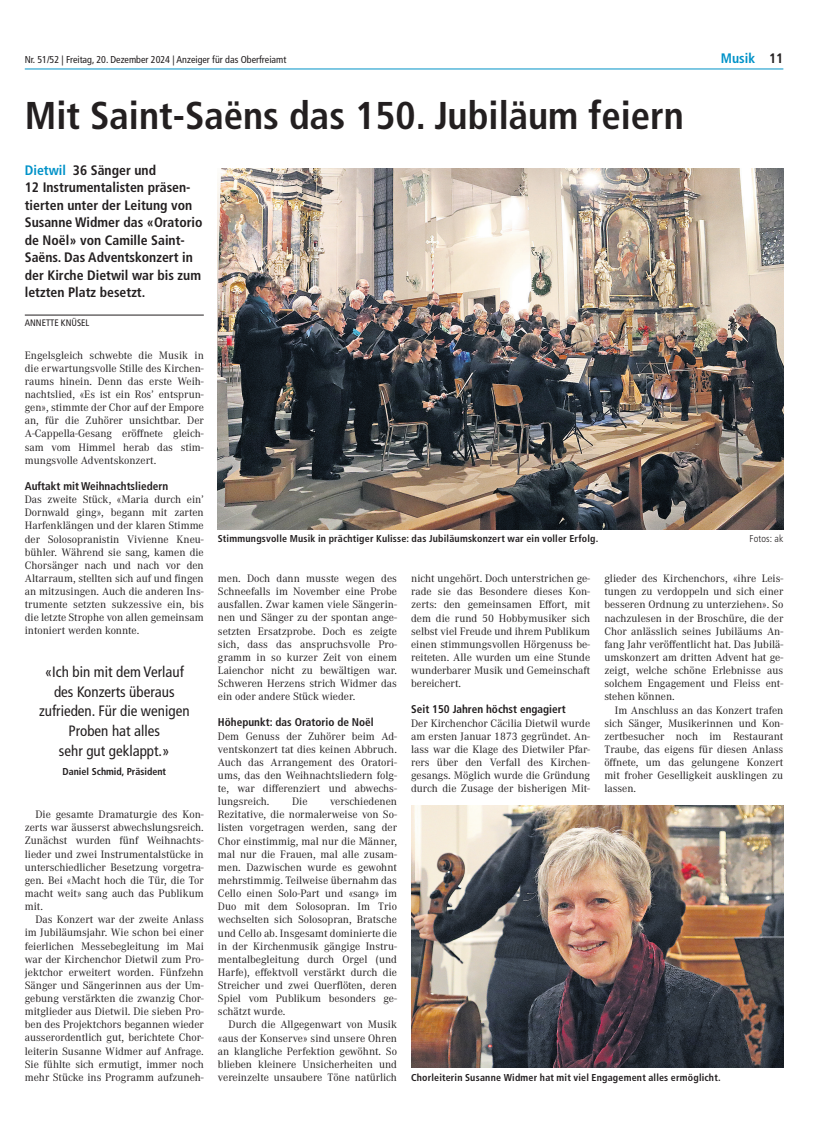
<style>
.page{position:relative;width:833px;height:1134px;background:#fff}
.page>*{position:absolute;margin:0;border:0;box-sizing:border-box;transform-origin:0 0}
.t1{font:700 condensed 38.75px "Frutiger LT Pro";color:#231f20}
.t2{font:condensed 15px/19.6px "Frutiger LT Pro";color:#231f20;text-align:center}
.t3{font:700 condensed 13.75px/17.5px "Frutiger LT Pro";color:#231f20}
.t4{font:700 condensed 13.75px "Frutiger LT Pro";color:#0092c8}
.t5{font:11.25px/13.1px "Corporate A Pro";color:#231f20;text-align:justify}
.t6{font:700 condensed 11.25px "Frutiger LT Pro";color:#231f20}
.t7{font:700 condensed 10px "Frutiger LT Pro";letter-spacing:.015em;color:#231f20}
.t8{font:condensed 10px "Frutiger LT Pro";color:#231f20}
.t9{font:300 condensed 10px "Frutiger LT Pro";letter-spacing:.01em;color:#231f20}
.t10{font:condensed 9.38px "Frutiger LT Pro";color:#231f20}
.s1{color:#231f20}
.s2{color:#0092c8}
</style>
<div class="page">
<hr style="left:25px;top:69px;width:758px;height:1px;background:#0092c8">
<hr style="left:25px;top:315px;width:179px;height:1px;background:#231f20">
<img style="left:218px;top:168px;width:565px;height:361px">
<img style="left:411px;top:805px;width:372px;height:262px">
<p class="t8" style="left:25px;top:54px;width:263px">Nr. 51/52 | Freitag, 20. Dezember 2024 | Anzeiger für das Oberfreiamt</p>
<p class="t4" style="left:721px;top:51px;width:64px">Musik <span class="s1">11</span></p>
<h1 class="t1" style="left:25px;top:93px;width:660px">Mit Saint-Saëns das 150. Jubiläum feiern</h1>
<p class="t3" style="left:25px;top:161px;width:179px"><span class="s2">Dietwil</span> 36 Sänger und<br>12 Instrumentalisten präsen&shy;tierten unter der Leitung von<br>Susanne Widmer das «Oratorio de Noël» von Camille Saint-<br>Saëns. Das Adventskonzert in der Kirche Dietwil war bis zum letzten Platz besetzt.</p>
<p class="t10" style="left:25px;top:317px;width:66px">ANNETTE KNÜSEL</p>
<p class="t5" style="left:25px;top:348px;width:180px">Engelsgleich schwebte die Musik in die erwartungsvolle Stille des Kirchen&shy;raums hinein. Denn das erste Weih&shy;nachtslied, «Es ist ein Ros’ entsprun&shy;gen», stimmte der Chor auf der Empore an, für die Zuhörer unsichtbar. Der A-Cappella-Gesang eröffnete gleich&shy;sam vom Himmel herab das stim&shy;mungsvolle Adventskonzert.</p>
<p class="t6" style="left:25px;top:479px;width:145px">Auftakt mit Weihnachtsliedern</p>
<p class="t5" style="left:25px;top:492px;width:180px">Das zweite Stück, «Maria durch ein’ Dornwald ging», begann mit zarten Harfenklängen und der klaren Stimme der Solosopranistin Vivienne Kneu&shy;bühler. Während sie sang, kamen die Chorsänger nach und nach vor den Altarraum, stellten sich auf und fingen an mitzusingen. Auch die anderen Ins&shy;trumente setzten sukzessive ein, bis die letzte Strophe von allen gemeinsam intoniert werden konnte.</p>
<p class="t7" style="left:218px;top:533px;width:382px">Stimmungsvolle Musik in prächtiger Kulisse: das Jubiläumskonzert war ein voller Erfolg.</p>
<p class="t9" style="left:749px;top:533px;width:35px">Fotos: ak</p>
<p class="t5" style="left:218px;top:571px;width:180px">men. Doch dann musste wegen des Schneefalls im November eine Probe ausfallen. Zwar kamen viele Sängerin&shy;nen und Sänger zu der spontan ange&shy;setzten Ersatzprobe. Doch es zeigte sich, dass das anspruchsvolle Pro&shy;gramm in so kurzer Zeit von einem Laienchor nicht zu bewältigen war.<br>Schweren Herzens strich Widmer das ein oder andere Stück wieder.</p>
<p class="t6" style="left:218px;top:716px;width:157px">Höhepunkt: das Oratorio de Noël</p>
<p class="t5" style="left:218px;top:729px;width:180px">Dem Genuss der Zuhörer beim Ad&shy;ventskonzert tat dies keinen Abbruch.<br>Auch das Arrangement des Oratori&shy;ums, das den Weihnachtsliedern folg&shy;te, war differenziert und abwechs&shy;lungsreich.</p>
<p class="t5" style="left:411px;top:571px;width:180px">nicht ungehört. Doch unterstrichen ge&shy;rade sie das Besondere dieses Kon&shy;zerts: den gemeinsamen Effort, mit dem die rund 50 Hobbymusiker sich selbst viel Freude und ihrem Publikum einen stimmungsvollen Hörgenuss be&shy;reiteten. Alle wurden um eine Stunde wunderbarer Musik und Gemeinschaft bereichert.</p>
<p class="t6" style="left:411px;top:703px;width:156px">Seit 150 Jahren höchst engagiert</p>
<p class="t5" style="left:411px;top:716px;width:180px">Der Kirchenchor Cäcilia Dietwil wurde am ersten Januar 1873 gegründet. An&shy;lass war die Klage des Dietwiler Pfar&shy;rers über den Verfall des Kirchen&shy;gesangs. Möglich wurde die Gründung durch die Zusage der bisherigen Mit-</p>
<p class="t5" style="left:604px;top:571px;width:180px">glieder des Kirchenchors, «ihre Leis&shy;tungen zu verdoppeln und sich einer besseren Ordnung zu unterziehen». So nachzulesen in der Broschüre, die der Chor anlässlich seines Jubiläums An&shy;fang Jahr veröffentlicht hat. Das Jubilä&shy;umskonzert am dritten Advent hat ge&shy;zeigt, welche schöne Erlebnisse aus solchem Engagement und Fleiss ent&shy;stehen können.</p>
<p class="t5" style="left:604px;top:703px;width:180px;text-indent:11px">Im Anschluss an das Konzert trafen sich Sänger, Musikerinnen und Kon&shy;zertbesucher noch im Restaurant Traube, das eigens für diesen Anlass öffnete, um das gelungene Konzert mit froher Geselligkeit ausklingen zu lassen.</p>
<h2 class="t2" style="left:39px;top:662px;width:152px">«Ich bin mit dem Verlauf des Konzerts überaus zufrieden. Für die wenigen<br>Proben hat alles<br>sehr gut geklappt.»</h2>
<p class="t7" style="left:62px;top:766px;width:105px">Daniel Schmid, Präsident</p>
<p class="t5" style="left:218px;top:794px;width:180px;text-indent:112px">verschiedenen Rezitative, die normalerweise von So&shy;listen vorgetragen werden, sang der Chor einstimmig, mal nur die Männer, mal nur die Frauen, mal alle zusam&shy;men. Dazwischen wurde es gewohnt mehrstimmig. Teilweise übernahm das Cello einen Solo-Part und «sang» im Duo mit dem Solosopran. Im Trio wechselten sich Solosopran, Bratsche und Cello ab. Insgesamt dominierte die in der Kirchenmusik gängige Instru&shy;mentalbegleitung durch Orgel (und Harfe), effektvoll verstärkt durch die Streicher und zwei Querflöten, deren Spiel vom Publikum besonders ge&shy;schätzt wurde.</p>
<p class="t5" style="left:218px;top:1018px;width:180px;text-indent:11px">Durch die Allgegenwart von Musik «aus der Konserve» sind unsere Ohren an klangliche Perfektion gewöhnt. So blieben kleinere Unsicherheiten und vereinzelte unsaubere Töne natürlich</p>
<p class="t5" style="left:292px;top:794px;width:17px">Die</p>
<p class="t5" style="left:25px;top:807px;width:180px;text-indent:11px">Die gesamte Dramaturgie des Kon&shy;zerts war äusserst abwechslungsreich.<br>Zunächst wurden fünf Weihnachts&shy;lieder und zwei Instrumentalstücke in unterschiedlicher Besetzung vorgetra&shy;gen. Bei «Macht hoch die Tür, die Tor macht weit» sang auch das Publikum mit.</p>
<p class="t5" style="left:25px;top:912px;width:180px;text-indent:11px">Das Konzert war der zweite Anlass im Jubiläumsjahr. Wie schon bei einer feierlichen Messebegleitung im Mai war der Kirchenchor Dietwil zum Pro&shy;jektchor erweitert worden. Fünfzehn Sänger und Sängerinnen aus der Um&shy;gebung verstärkten die zwanzig Chor&shy;mitglieder aus Dietwil. Die sieben Pro&shy;ben des Projektchors begannen wieder ausserordentlich gut, berichtete Chor&shy;leiterin Susanne Widmer auf Anfrage.<br>Sie fühlte sich ermutigt, immer noch mehr Stücke ins Programm aufzuneh-</p>
<p class="t7" style="left:411px;top:1071px;width:311px">Chorleiterin Susanne Widmer hat mit viel Engagement alles ermöglicht.</p>
</div>
